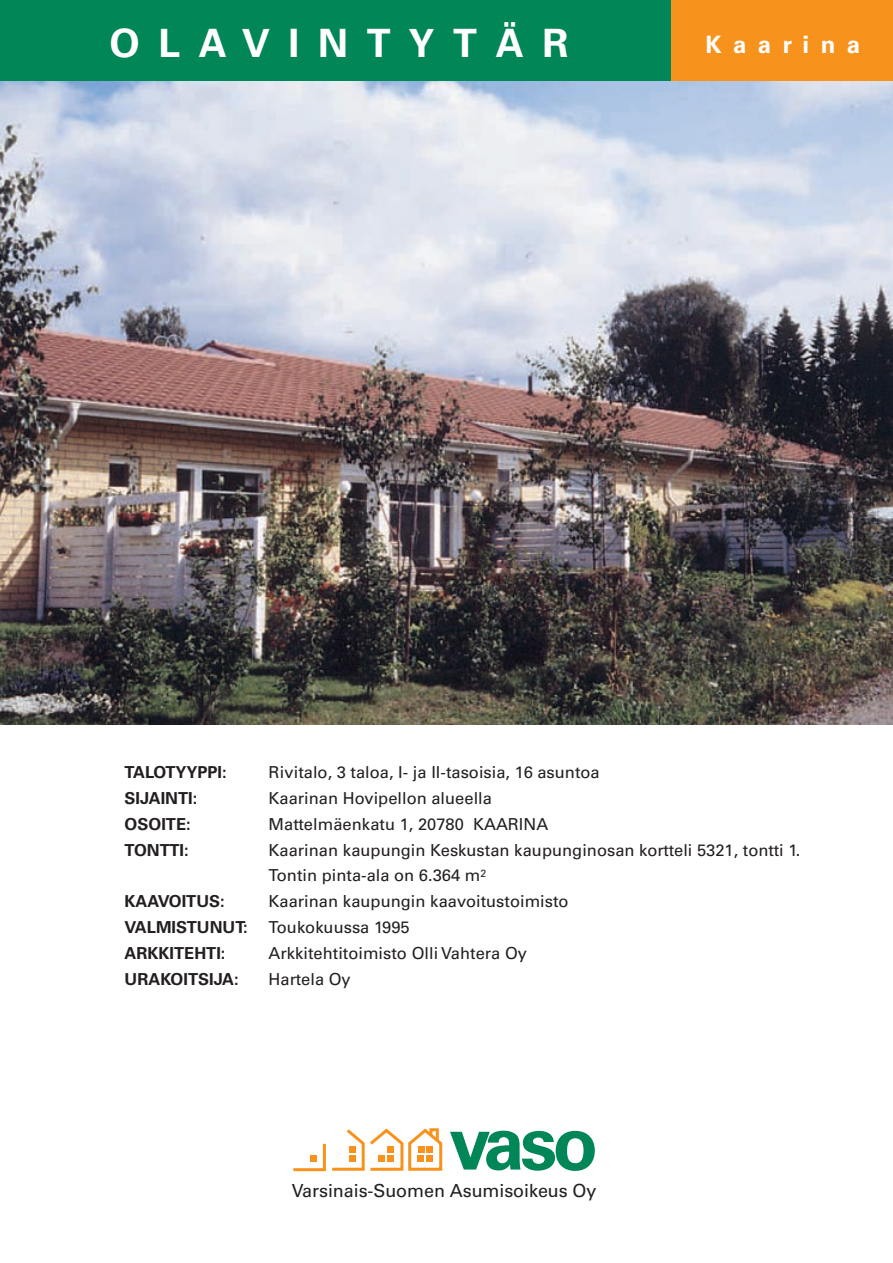
<style>
.page{position:relative;width:893px;height:1263px;background:#fff}
.page>*{position:absolute;margin:0;border:0;box-sizing:border-box;transform-origin:0 0}
.t1{font:700 74.85px "Univers";color:#008657}
.t2{font:700 39px "Univers";letter-spacing:.48em;color:#fff}
.t3{font:700 24px "Univers";letter-spacing:.48em;color:#fff}
.t4{font:18px "Univers";letter-spacing:-.005em;color:#231f20}
.t5{font:16.5px/26px "Univers";color:#231f20}
.t6{font:700 16.5px "Univers";color:#231f20}
</style>
<div class="page">
<img style="left:0;top:81px;width:893px;height:644px">
<div style="left:0;top:0;width:893px;height:81px;background:#f7931d"></div>
<div style="left:0;top:0;width:670px;height:81px;background:#008657"></div>
<svg style="left:293px;top:1128px;width:150px;height:44px"></svg>
<h2 class="t2" style="left:109px;top:29px;width:461px">OLAVINTYTÄR</h2>
<h3 class="t3" style="left:706px;top:36px;width:156px">Kaarina</h3>
<p class="t6" style="left:125px;top:766px;width:104px">TALOTYYPPI:</p>
<p class="t5" style="left:269px;top:760px;width:333px">Rivitalo, 3 taloa, I- ja II-tasoisia, 16 asuntoa</p>
<p class="t6" style="left:125px;top:792px;width:74px">SIJAINTI:</p>
<p class="t5" style="left:269px;top:786px;width:225px">Kaarinan Hovipellon alueella</p>
<p class="t6" style="left:125px;top:818px;width:68px">OSOITE:</p>
<p class="t5" style="left:269px;top:812px;width:281px">Mattelmäenkatu 1, 20780 KAARINA</p>
<p class="t6" style="left:125px;top:844px;width:66px">TONTTI:</p>
<p class="t5" style="left:269px;top:838px;width:533px">Kaarinan kaupungin Keskustan kaupunginosan kortteli 5321, tontti 1.<br>Tontin pinta-ala on 6.364 m<sup>2</sup></p>
<p class="t6" style="left:125px;top:895px;width:102px">KAAVOITUS:</p>
<p class="t5" style="left:269px;top:890px;width:302px">Kaarinan kaupungin kaavoitustoimisto</p>
<p class="t6" style="left:125px;top:921px;width:125px">VALMISTUNUT:</p>
<p class="t5" style="left:269px;top:916px;width:143px">Toukokuussa 1995</p>
<p class="t6" style="left:125px;top:947px;width:102px">ARKKITEHTI:</p>
<p class="t5" style="left:269px;top:942px;width:260px">Arkkitehtitoimisto Olli Vahtera Oy</p>
<p class="t6" style="left:125px;top:973px;width:116px">URAKOITSIJA:</p>
<p class="t5" style="left:269px;top:968px;width:84px">Hartela Oy</p>
<h1 class="t1" style="left:449px;top:1115px;width:150px">vaso</h1>
<p class="t4" style="left:292px;top:1184px;width:306px">Varsinais-Suomen Asumisoikeus Oy</p>
</div>
